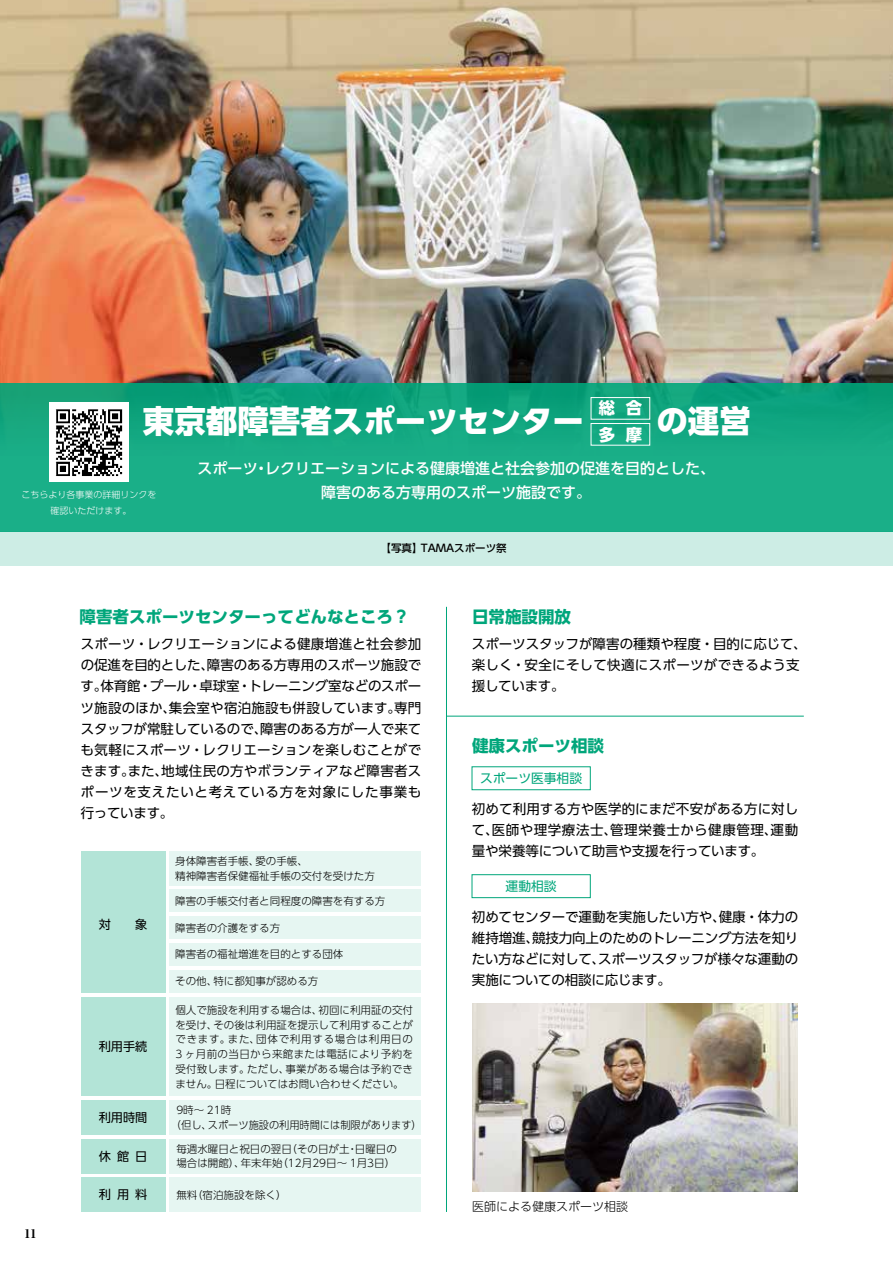
<style>
.page{position:relative;width:893px;height:1263px;background:#fff}
.page>*{position:absolute;margin:0;border:0;box-sizing:border-box;transform-origin:0 0}
.t1{font:800 31.5px "UD Shin Go Pro";color:#fff}
.t2{font:700 16.5px "UD Shin Go Pro";color:#00a67b}
.t3{font:800 16.2px/26.1px "UD Shin Go Pro";color:#fff}
.t4{font:500 15px/24px "UD Shin Go Pro";color:#fff;text-align:center}
.t5{font:13.5px/21px "UD Shin Go Pro";color:#000;text-align:justify}
.t6{font:12.75px "UD Shin Go Pro";color:#00a67b}
.t7{font:12.15px "UD Shin Go Pro";color:#000}
.t8{font:300 12px "UD Shin Go Pro";color:#000}
.t9{font:800 12px "Ryumin Pro";color:#000}
.t10{font:300 10.5px/14.9px "UD Shin Go Pro";color:#000}
.t11{font:500 10.5px "UD Shin Go Pro";color:#000}
.t12{font:300 9px/16.2px "UD Shin Go Pro";color:#fff;text-align:center}
</style>
<div class="page">
<img style="left:0;top:0;width:893px;height:383px">
<hr style="left:446px;top:716px;width:358px;height:1px;background:#00a67b">
<div style="left:0;top:383px;width:893px;height:148px;background:linear-gradient(to bottom,#0da17b,#1eb38c)"></div>
<hr style="left:446px;top:607px;width:1px;height:605px;background:#00a67b">
<div style="left:0;top:531px;width:893px;height:35px;background:#cdede5"></div>
<img style="left:472px;top:1004px;width:325px;height:188px">
<div style="left:591px;top:397px;width:59px;height:23px;border:1px solid #fff"></div>
<div style="left:591px;top:423px;width:59px;height:22px;border:1px solid #fff"></div>
<div style="left:472px;top:874px;width:118px;height:24px;border:1px solid #00a67b"></div>
<div style="left:81px;top:851px;width:84px;height:142px;background:#b3e4d7"></div>
<div style="left:170px;top:889px;width:251px;height:23px;background:#e6f6f2"></div>
<div style="left:170px;top:916px;width:251px;height:23px;background:#e6f6f2"></div>
<div style="left:170px;top:943px;width:251px;height:23px;background:#e6f6f2"></div>
<div style="left:170px;top:970px;width:251px;height:23px;background:#e6f6f2"></div>
<div style="left:170px;top:851px;width:251px;height:34px;background:#e6f6f2"></div>
<div style="left:81px;top:1100px;width:84px;height:34px;background:#b3e4d7"></div>
<div style="left:170px;top:1100px;width:251px;height:34px;background:#e6f6f2"></div>
<div style="left:81px;top:1139px;width:84px;height:34px;background:#b3e4d7"></div>
<div style="left:170px;top:1139px;width:251px;height:34px;background:#e6f6f2"></div>
<div style="left:81px;top:1177px;width:84px;height:35px;background:#b3e4d7"></div>
<div style="left:170px;top:1177px;width:251px;height:35px;background:#e6f6f2"></div>
<div style="left:81px;top:997px;width:84px;height:99px;background:#b3e4d7"></div>
<div style="left:170px;top:997px;width:251px;height:99px;background:#e6f6f2"></div>
<img style="left:49px;top:402px;width:80px;height:80px">
<p class="t3" style="left:599px;top:395px;width:45px">総 合多 摩</p>
<h1 class="t1" style="left:143px;top:396px;width:474px">東京都障害者スポーツセンター　</h1>
<h1 class="t1" style="left:656px;top:396px;width:96px">の運営</h1>
<p class="t4" style="left:198px;top:456px;width:519px">スポーツ・レクリエーションによる健康増進と社会参加の促進を目的とした、障害のある方専用のスポーツ施設です。</p>
<p class="t12" style="left:21px;top:486px;width:137px">こちらより各事業の詳細リンクを確認いただけます。</p>
<p class="t11" style="left:381px;top:540px;width:128px">【写真】TAMAスポーツ祭</p>
<p class="t9" style="left:24px;top:1224px;width:13px">11</p>
<p class="t2" style="left:80px;top:603px;width:332px">障害者スポーツセンターってどんなところ？</p>
<p class="t5" style="left:81px;top:633px;width:342px">スポーツ・レクリエーションによる健康増進と社会参加の促進を目的とした、障害のある方専用のスポーツ施設です。体育館・プール・卓球室・トレーニング室などのスポーツ施設のほか、集会室や宿泊施設も併設しています。専門スタッフが常駐しているので、障害のある方が一人で来ても気軽にスポーツ・レクリエーションを楽しむことができます。また、地域住民の方やボランティアなど障害者スポーツを支えたいと考えている方を対象にした事業も行っています。</p>
<p class="t7" style="left:99px;top:914px;width:50px">対　　象</p>
<p class="t7" style="left:99px;top:1036px;width:50px">利用手続</p>
<p class="t10" style="left:175px;top:853px;width:201px">身体障害者手帳、愛の手帳、<br>精神障害者保健福祉手帳の交付を受けた方</p>
<p class="t10" style="left:175px;top:893px;width:222px">障害の手帳交付者と同程度の障害を有する方　</p>
<p class="t10" style="left:175px;top:920px;width:106px">障害者の介護をする方</p>
<p class="t10" style="left:175px;top:946px;width:169px">障害者の福祉増進を目的とする団体</p>
<p class="t10" style="left:175px;top:973px;width:145px">その他、特に都知事が認める方</p>
<p class="t10" style="left:175px;top:1002px;width:239px;text-align:justify">個人で施設を利用する場合は、初回に利用証の交付を受け、その後は利用証を提示して利用することができます。また、団体で利用する場合は利用日の3 ヶ月前の当日から来館または電話により予約を受付致します。ただし、事業がある場合は予約できません。日程についてはお問い合わせください。</p>
<p class="t7" style="left:99px;top:1107px;width:50px">利用時間</p>
<p class="t10" style="left:171px;top:1102px;width:252px;text-indent:5px">9時～ 21時<br>（但し、スポーツ施設の利用時間には制限があります）</p>
<p class="t7" style="left:99px;top:1147px;width:50px">休館日</p>
<p class="t10" style="left:176px;top:1141px;width:222px">毎週水曜日と祝日の翌日（その日が土・日曜日の場合は開館）、年末年始（12月29日～ 1月3日）</p>
<p class="t7" style="left:99px;top:1184px;width:50px">利用料</p>
<p class="t10" style="left:176px;top:1187px;width:112px">無料（宿泊施設を除く）</p>
<p class="t2" style="left:472px;top:603px;width:100px">日常施設開放</p>
<p class="t5" style="left:472px;top:633px;width:336px;text-align:left">スポーツスタッフが障害の種類や程度・目的に応じて、楽しく・安全にそして快適にスポーツができるよう支援しています。</p>
<p class="t2" style="left:472px;top:732px;width:133px">健康スポーツ相談</p>
<p class="t6" style="left:480px;top:768px;width:103px">スポーツ医事相談</p>
<p class="t5" style="left:472px;top:798px;width:328px">初めて利用する方や医学的にまだ不安がある方に対して、医師や理学療法士、管理栄養士から健康管理、運動量や栄養等について助言や支援を行っています。</p>
<p class="t6" style="left:506px;top:876px;width:52px">運動相談</p>
<p class="t5" style="left:472px;top:906px;width:328px">初めてセンターで運動を実施したい方や、健康・体力の維持増進、競技力向上のためのトレーニング方法を知りたい方などに対して、スポーツスタッフが様々な運動の実施についての相談に応じます。</p>
<p class="t8" style="left:472px;top:1197px;width:157px">医師による健康スポーツ相談</p>
</div>
